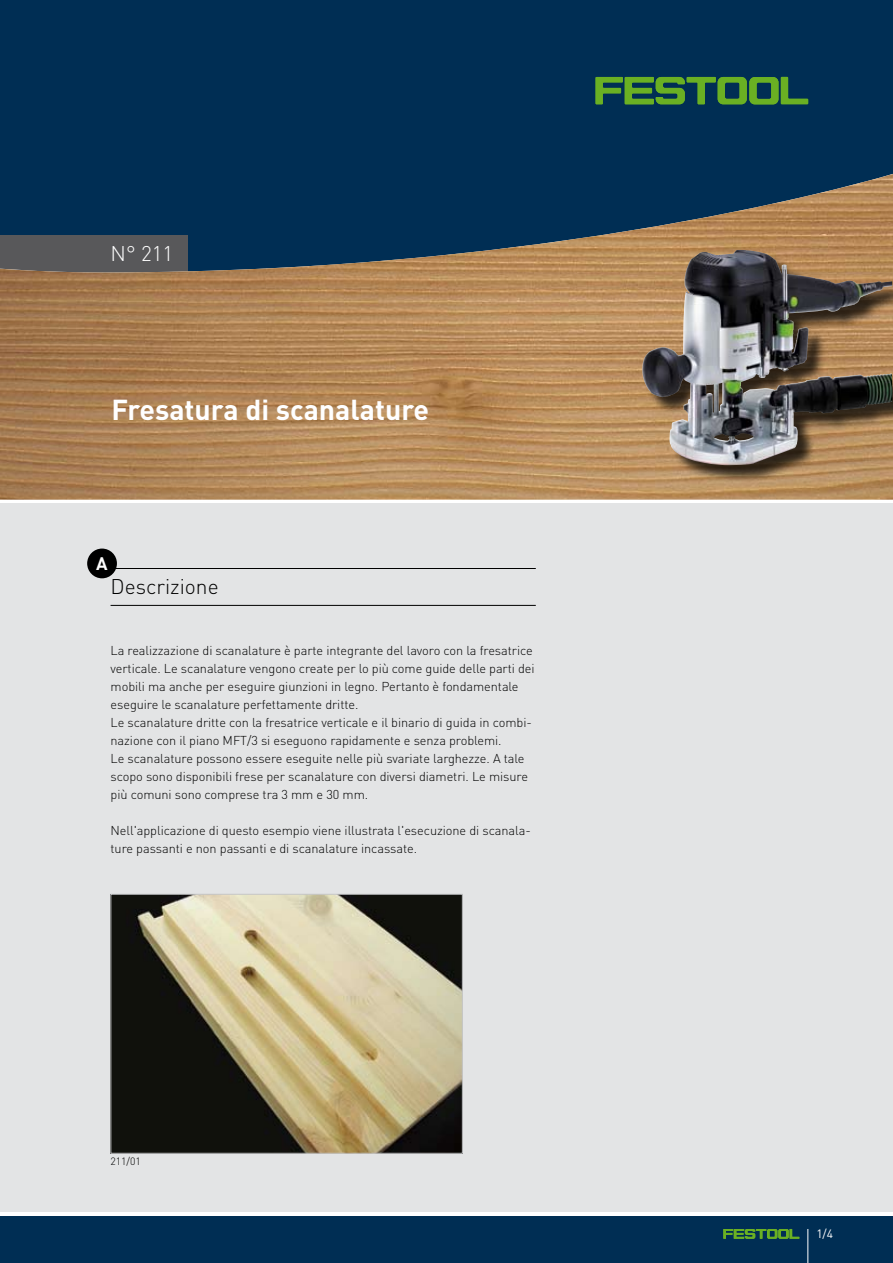
<style>
.page{position:relative;width:893px;height:1263px;background:#fff}
.page>*{position:absolute;margin:0;border:0;box-sizing:border-box;transform-origin:0 0}
.t1{font:700 28.5px "DIN Pro";color:#fff}
.t2{font:300 21px "DIN Pro";color:#000}
.t3{font:300 21px "DIN Pro";color:#fff}
.t4{font:700 18px "DIN Pro";color:#fff}
.t5{font:300 12.75px/18px "DIN Pro";letter-spacing:-.005em;color:#000}
.t6{font:12px "DIN Pro";color:#fff}
.t7{font:300 10.5px "DIN Pro";color:#000}
</style>
<div class="page">
<div style="left:0;top:1216px;width:893px;height:47px;background:#002e54"></div>
<svg style="left:723px;top:1229px;width:76px;height:10px"></svg>
<hr style="left:807px;top:1229px;width:1px;height:34px;background:#fff">
<div style="left:0;top:0;width:893px;height:310px;background:#002e54"></div>
<div style="left:0;top:504px;width:893px;height:708px;background:#e3e4e5"></div>
<img style="left:0;top:174px;width:893px;height:326px">
<svg style="left:596px;top:77px;width:212px;height:27px"></svg>
<hr style="left:111px;top:568px;width:425px;height:1px;background:#000">
<hr style="left:111px;top:605px;width:425px;height:1px;background:#000">
<div style="left:87px;top:549px;width:30px;height:29px;background:#000;border-radius:50%"></div>
<img style="left:113px;top:896px;width:348px;height:255px">
<div style="left:111px;top:894px;width:352px;height:259px;border:1px solid #c5c6c8"></div>
<div style="left:644px;top:252px;width:249px;height:231px;background:#000;opacity:.75"></div>
<img style="left:642px;top:250px;width:196px;height:215px">
<h2 class="t3" style="left:111px;top:239px;width:64px">N° 211</h2>
<h1 class="t1" style="left:111px;top:390px;width:319px">Fresatura di scanalature</h1>
<h3 class="t4" style="left:96px;top:551px;width:13px">A</h3>
<h2 class="t2" style="left:111px;top:572px;width:110px">Descrizione</h2>
<p class="t5" style="left:111px;top:641px;width:426px">La realizzazione di scanalature è parte integrante del lavoro con la fresatrice verticale. Le scanalature vengono create per lo più come guide delle parti dei mobili ma anche per eseguire giunzioni in legno. Pertanto è fondamentale eseguire le scanalature perfettamente dritte.<br>Le scanalature dritte con la fresatrice verticale e il binario di guida in combi&shy;nazione con il piano MFT/3 si eseguono rapidamente e senza problemi.<br>Le scanalature possono essere eseguite nelle più svariate larghezze. A tale scopo sono disponibili frese per scanalature con diversi diametri. Le misure più comuni sono comprese tra 3 mm e 30 mm.</p>
<p class="t5" style="left:111px;top:821px;width:422px">Nell'applicazione di questo esempio viene illustrata l'esecuzione di scanala&shy;ture passanti e non passanti e di scanalature incassate.</p>
<p class="t7" style="left:111px;top:1154px;width:32px">211/01</p>
<p class="t6" style="left:816px;top:1225px;width:18px">1/4</p>
</div>
